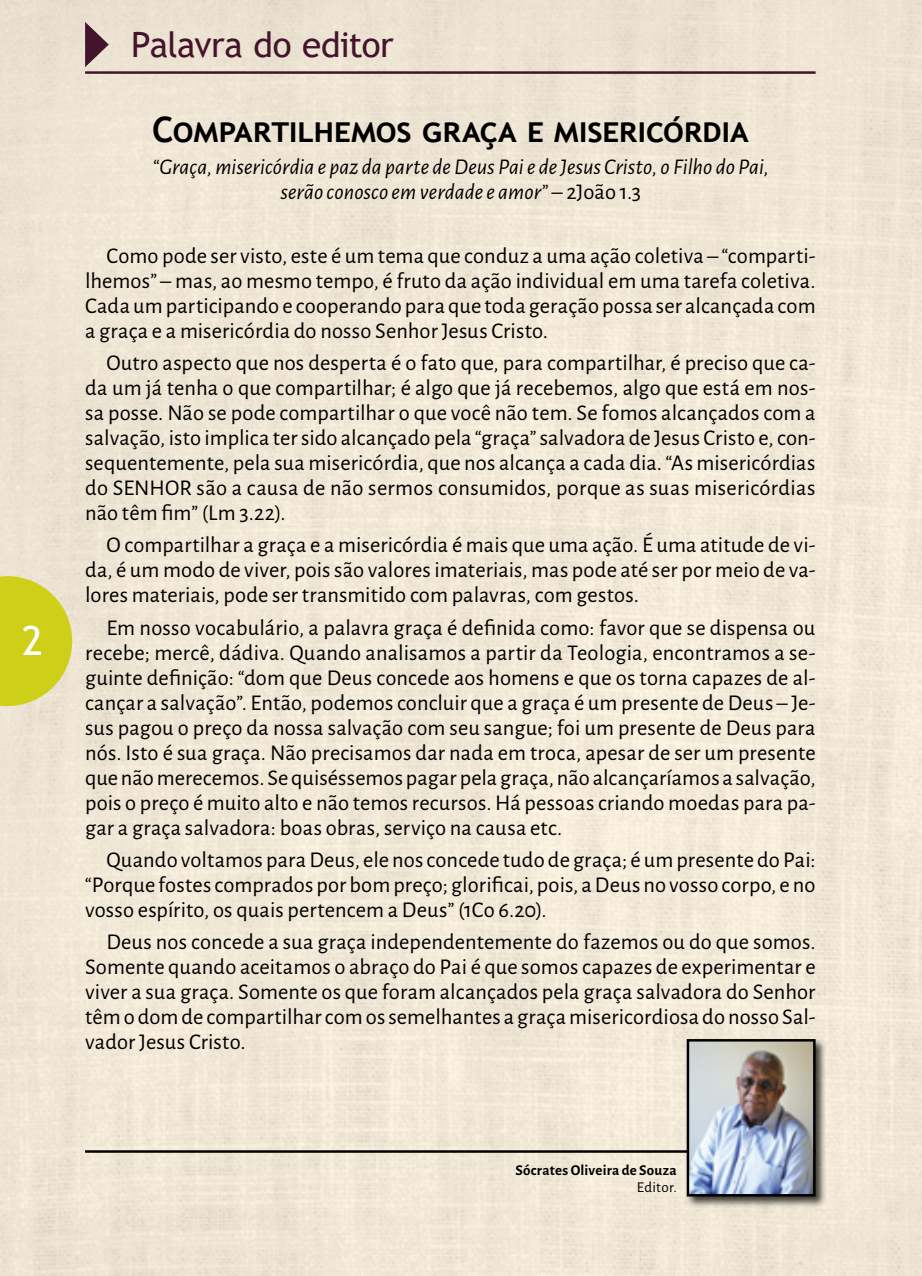
<style>
.page{position:relative;width:922px;height:1276px;background:#fff}
.page>*{position:absolute;margin:0;border:0;box-sizing:border-box;transform-origin:0 0}
.t1{font:40px "Trebuchet MS";color:#fff}
.t2{font:700 35px "Trebuchet MS";letter-spacing:.015em;color:#000}
.t3{font:35px "Trebuchet MS";letter-spacing:-.015em;color:#43142b}
.t4{font:22.5px/25px "Alegreya Sans";letter-spacing:.01em;color:#000;text-align:justify}
.t5{font:italic 22.5px/25px "Alegreya Sans";letter-spacing:.005em;color:#000;text-align:center}
.t6{font:700 15px "Alegreya Sans";letter-spacing:.02em;color:#000}
.t7{font:15px "Alegreya Sans";letter-spacing:.015em;color:#000}
.s1{font-style:normal}
</style>
<div class="page">
<div style="left:0;top:0;width:921px;height:1276px;background:#f0e7d6"></div>
<hr style="left:85px;top:71px;width:730px;height:3px;background:#43142b">
<svg style="left:85px;top:22px;width:24px;height:45px"></svg>
<hr style="left:85px;top:1150px;width:730px;height:2px;background:#000">
<div style="left:685px;top:1038px;width:140px;height:169px;background:#000;opacity:.75"></div>
<img style="left:689px;top:1042px;width:123px;height:151px">
<div style="left:686px;top:1039px;width:129px;height:157px;border:2px solid #000"></div>
<svg style="left:0;top:576px;width:72px;height:130px"></svg>
<h1 class="t1" style="left:22px;top:615px;width:22px">2</h1>
<h2 class="t3" style="left:131px;top:23px;width:264px">Palavra do editor</h2>
<h2 class="t2" style="left:152px;top:108px;width:598px">Compartilhemos graça e misericórdia</h2>
<p class="t5" style="left:153px;top:153px;width:617px">“Graça, misericórdia e paz da parte de Deus Pai e de Jesus Cristo, o Filho do Pai, serão conosco em verdade e amor” <span class="s1">– 2João 1.3</span></p>
<p class="t4" style="left:85px;top:242px;width:731px;text-indent:21px">Como pode ser visto, este é um tema que conduz a uma ação coletiva – “comparti&shy;lhemos” – mas, ao mesmo tempo, é fruto da ação individual em uma tarefa coletiva.<br>Cada um participando e cooperando para que toda geração possa ser alcançada com a graça e a misericórdia do nosso Senhor Jesus Cristo.</p>
<p class="t4" style="left:85px;top:349px;width:732px;text-indent:21px">Outro aspecto que nos desperta é o fato que, para compartilhar, é preciso que ca&shy;da um já tenha o que compartilhar; é algo que já recebemos, algo que está em nos&shy;sa posse. Não se pode compartilhar o que você não tem. Se fomos alcançados com a salvação, isto implica ter sido alcançado pela “graça” salvadora de Jesus Cristo e, con&shy;sequentemente, pela sua misericórdia, que nos alcança a cada dia. “As misericórdias do SENHOR são a causa de não sermos consumidos, porque as suas misericórdias não têm fim” (Lm 3.22).</p>
<p class="t4" style="left:85px;top:531px;width:731px;text-indent:21px">O compartilhar a graça e a misericórdia é mais que uma ação. É uma atitude de vi&shy;da, é um modo de viver, pois são valores imateriais, mas pode até ser por meio de va&shy;lores materiais, pode ser transmitido com palavras, com gestos.</p>
<p class="t4" style="left:85px;top:614px;width:732px;text-indent:21px">Em nosso vocabulário, a palavra graça é definida como: favor que se dispensa ou recebe; mercê, dádiva. Quando analisamos a partir da Teologia, encontramos a se&shy;guinte definição: “dom que Deus concede aos homens e que os torna capazes de al&shy;cançar a salvação”. Então, podemos concluir que a graça é um presente de Deus – Je&shy;sus pagou o preço da nossa salvação com seu sangue; foi um presente de Deus para nós. Isto é sua graça. Não precisamos dar nada em troca, apesar de ser um presente que não merecemos. Se quiséssemos pagar pela graça, não alcançaríamos a salvação, pois o preço é muito alto e não temos recursos. Há pessoas criando moedas para pa&shy;gar a graça salvadora: boas obras, serviço na causa etc.</p>
<p class="t4" style="left:85px;top:846px;width:731px;text-indent:21px">Quando voltamos para Deus, ele nos concede tudo de graça; é um presente do Pai: “Porque fostes comprados por bom preço; glorificai, pois, a Deus no vosso corpo, e no vosso espírito, os quais pertencem a Deus” (1Co 6.20).</p>
<p class="t4" style="left:85px;top:928px;width:732px;text-indent:21px">Deus nos concede a sua graça independentemente do fazemos ou do que somos.<br>Somente quando aceitamos o abraço do Pai é que somos capazes de experimentar e viver a sua graça. Somente os que foram alcançados pela graça salvadora do Senhor têm o dom de compartilhar com os semelhantes a graça misericordiosa do nosso Sal&shy;vador Jesus Cristo.</p>
<p class="t6" style="left:515px;top:1158px;width:163px">Sócrates Oliveira de Souza</p>
<p class="t7" style="left:636px;top:1177px;width:41px">Editor.</p>
</div>
